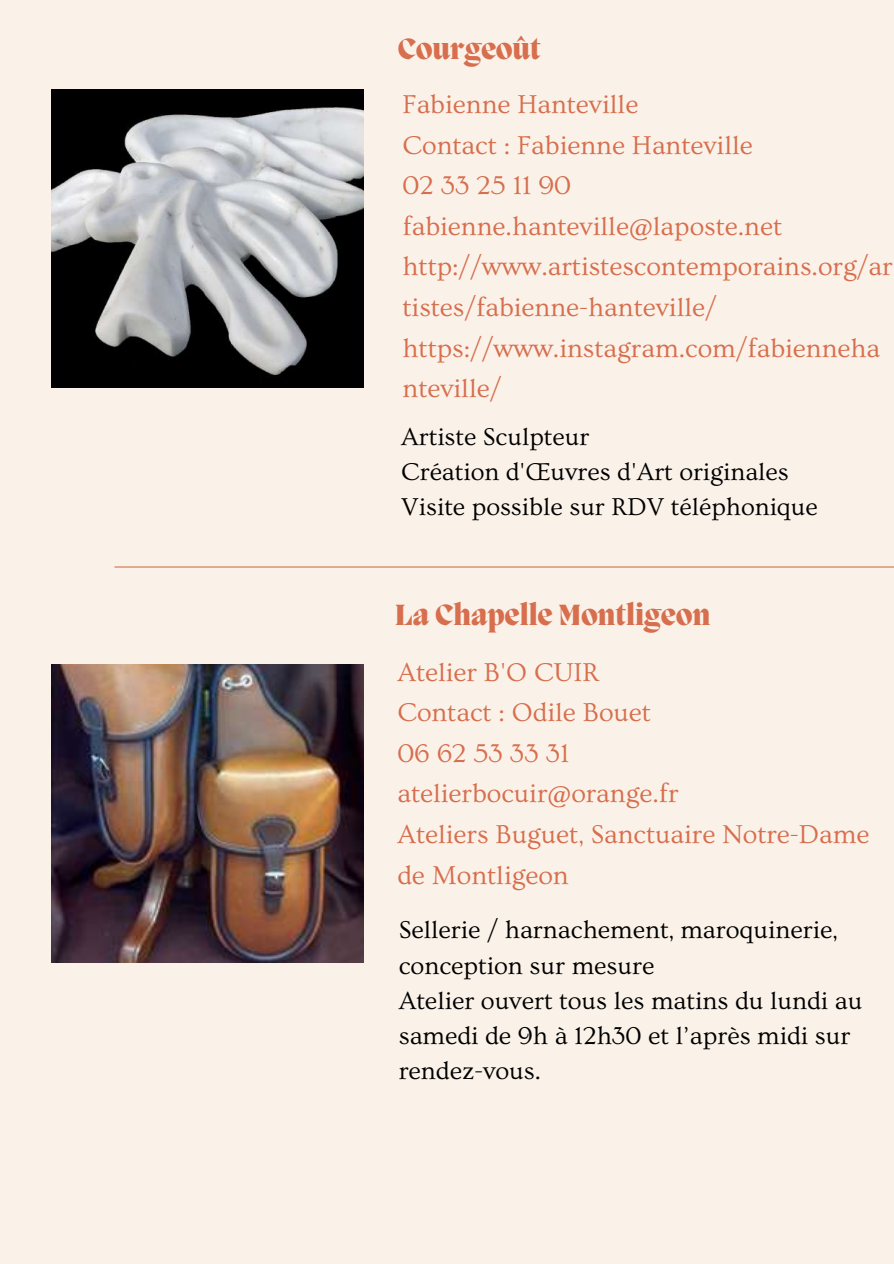
<style>
.page{position:relative;width:894px;height:1264px;background:#fff}
.page>*{position:absolute;margin:0;border:0;box-sizing:border-box;transform-origin:0 0}
.t1{font:800 30px "Migra";color:#d76e4d}
.t2{font:27px/40.5px "Ovo";color:#d76e4d}
.t3{font:25.65px/35.1px "Ovo";color:#000}
.t4{font:25.5px/35px "Ovo";color:#000}
</style>
<div class="page">
<div style="left:0;top:0;width:893px;height:1263px;background:#faf2e9"></div>
<hr style="left:114px;top:566px;width:779px;height:1px;background:#d76e4d">
<img style="left:52px;top:89px;width:312px;height:299px">
<img style="left:52px;top:664px;width:312px;height:298px">
<p class="t1" style="left:398px;top:34px;width:144px">Courgeoût</p>
<p class="t2" style="left:402px;top:85px;width:491px">Fabienne Hanteville<br>Contact : Fabienne Hanteville<br>02 33 25 11 90 fabienne.hanteville@laposte.net http://www.artistescontemporains.org/ar tistes/fabienne-hanteville/ https://www.instagram.com/fabienneha nteville/</p>
<p class="t4" style="left:401px;top:420px;width:418px">Artiste Sculpteur<br>Création d'Œuvres d'Art originales<br>Visite possible sur RDV téléphonique</p>
<p class="t1" style="left:395px;top:601px;width:317px">La Chapelle Montligeon</p>
<p class="t2" style="left:397px;top:652px;width:473px">Atelier B'O CUIR<br>Contact : Odile Bouet<br>06 62 53 33 31<br>atelierbocuir@orange.fr<br>Ateliers Buguet, Sanctuaire Notre-Dame de Montligeon</p>
<p class="t3" style="left:398px;top:913px;width:465px">Sellerie / harnachement, maroquinerie, conception sur mesure<br>Atelier ouvert tous les matins du lundi au samedi de 9h à 12h30 et l’après midi sur rendez-vous.</p>
</div>
